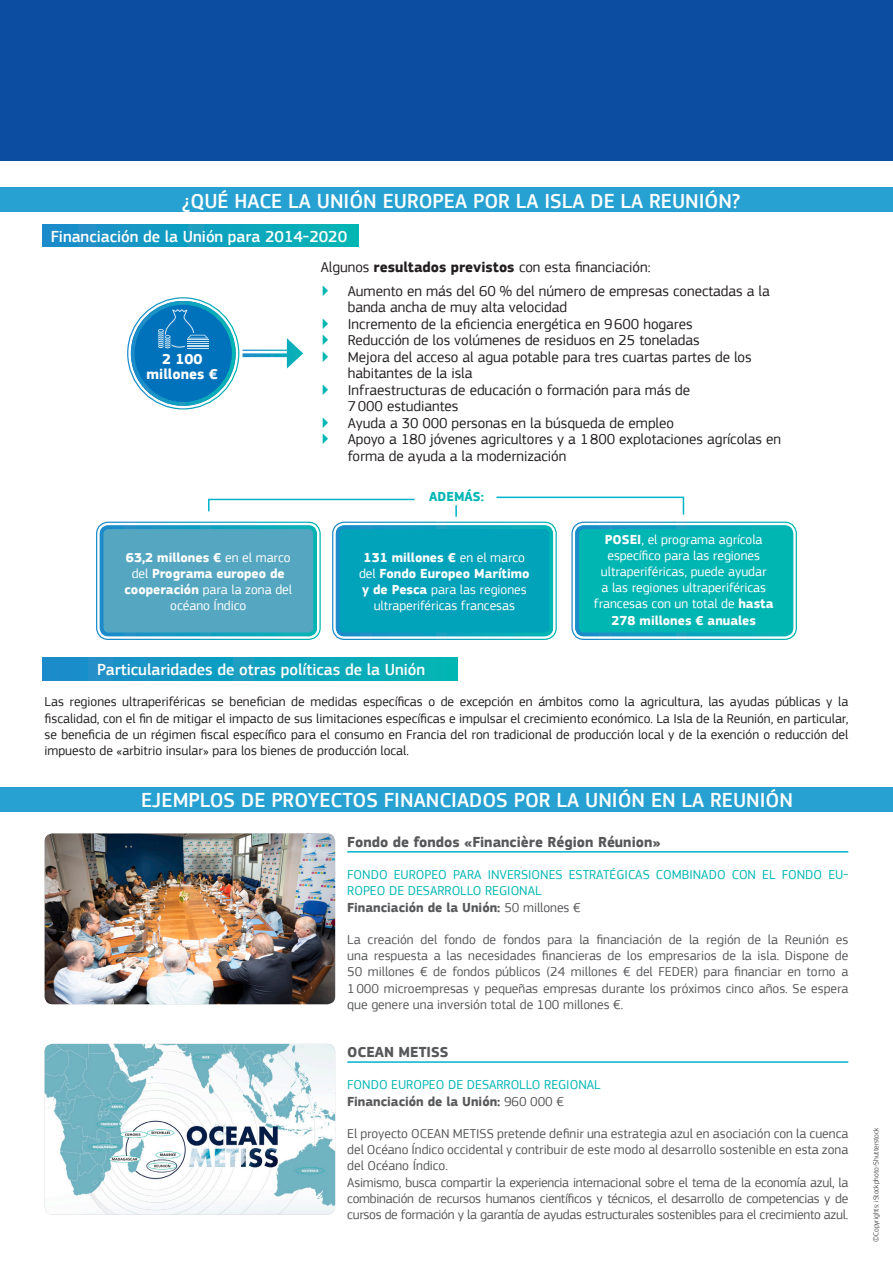
<style>
.page{position:relative;width:893px;height:1263px;background:#fff}
.page>*{position:absolute;margin:0;border:0;box-sizing:border-box;transform-origin:0 0}
.Lieu{font:500 21px "EC Square Sans Pro";color:#fff}
.t1{font:500 16.5px "EC Square Sans Pro";color:#fff}
.t2{font:15px/16.5px "EC Square Sans Pro";color:#231f20}
.t3{font:700 15px "EC Square Sans Pro";color:#57585a}
.t4{font:700 15px "EC Square Sans Pro";color:#fff}
.t5{font:13.5px/16.2px "EC Square Sans Pro";color:#57585a;text-align:justify}
.t6{font:13.5px/16.2px "EC Square Sans Pro";color:#231f20;text-align:justify}
.t7{font:13.5px/16.2px "EC Square Sans Pro";color:#fff;text-align:center}
.t8{font:13.5px/16.2px "EC Square Sans Pro";color:#00b6b3}
.t9{font:700 13.5px/16.2px "EC Square Sans Pro";color:#fff;text-align:center}
.t10{font:700 13.5px "EC Square Sans Pro";color:#57585a}
.t11{font:700 13.5px "EC Square Sans Pro";color:#00b6b3}
.t12{font:300 7.5px "EC Square Sans Pro";color:#231f20}
.s1{font-weight:400}
.s2{font-weight:700}
.s3{color:#00b6b3}
</style>
<div class="page">
<div style="left:336px;top:525px;width:217px;height:111px;background:#00a3ba;border-radius:9px"></div>
<div style="left:332px;top:522px;width:225px;height:118px;border:1px solid #fff;border-radius:12px"></div>
<div style="left:336px;top:525px;width:217px;height:111px;border:4px solid #fff;border-radius:7px"></div>
<div style="left:575px;top:525px;width:218px;height:111px;background:#00b6b3;border-radius:9px"></div>
<div style="left:571px;top:522px;width:226px;height:118px;border:1px solid #fff;border-radius:12px"></div>
<div style="left:575px;top:525px;width:218px;height:111px;border:4px solid #fff;border-radius:7px"></div>
<div style="left:100px;top:525px;width:217px;height:111px;background:#55a7c1;border-radius:9px"></div>
<div style="left:96px;top:522px;width:225px;height:118px;border:1px solid #fff;border-radius:12px"></div>
<div style="left:100px;top:525px;width:217px;height:111px;border:4px solid #fff;border-radius:7px"></div>
<div style="left:42px;top:225px;width:316px;height:22px;background:linear-gradient(to right,#1f8acc,#05b6b4)"></div>
<svg style="left:208px;top:498px;width:207px;height:14px"></svg>
<svg style="left:243px;top:353px;width:44px;height:4px"></svg>
<svg style="left:287px;top:338px;width:16px;height:31px"></svg>
<svg style="left:455px;top:505px;width:2px;height:12px"></svg>
<svg style="left:496px;top:496px;width:189px;height:19px"></svg>
<div style="left:131px;top:301px;width:105px;height:105px;background:#0072bc;border-radius:50%"></div>
<div style="left:131px;top:301px;width:105px;height:105px;border:4px solid #fff;border-radius:50%"></div>
<svg style="left:158px;top:309px;width:51px;height:40px"></svg>
<div style="left:42px;top:658px;width:415px;height:22px;background:linear-gradient(to right,#1f8acc,#04b6b4)"></div>
<div style="left:0;top:0;width:893px;height:160px;background:#0d4da1"></div>
<hr style="left:347px;top:851px;width:501px;height:1px;background:#00b3cb">
<hr style="left:347px;top:1061px;width:501px;height:2px;background:#00b3cb">
<div style="left:0;top:187px;width:893px;height:25px;background:#26a1d2"></div>
<div style="left:0;top:787px;width:893px;height:25px;background:#26a1d2"></div>
<img style="left:45px;top:833px;width:290px;height:171px">
<img style="left:45px;top:1044px;width:290px;height:170px">
<p class="Lieu" style="left:182px;top:189px;width:559px">¿QUÉ HACE LA UNIÓN EUROPEA POR LA ISLA DE LA REUNIÓN?</p>
<p class="t1" style="left:51px;top:227px;width:298px">Financiación de la Unión para 2014-2020</p>
<p class="t4" style="left:162px;top:350px;width:42px">2 100</p>
<p class="t4" style="left:147px;top:365px;width:73px">millones €</p>
<p class="t9" style="left:125px;top:549px;width:169px">63,2 millones € <span class="s1">en el marco del</span> Programa europeo de cooperación <span class="s1">para la zona del océano Índico</span></p>
<p class="t2" style="left:321px;top:259px;width:331px">Algunos <span class="s2">resultados previstos</span> con esta financiación:</p>
<p class="t2" style="left:348px;top:283px;width:424px;text-indent:-27px"><span class="s3">▶</span> Aumento en más del 60 % del número de empresas conectadas a la banda ancha de muy alta velocidad</p>
<p class="t2" style="left:321px;top:316px;width:373px"><span class="s3">▶</span> Incremento de la eficiencia energética en 9600 hogares</p>
<p class="t2" style="left:321px;top:332px;width:381px"><span class="s3">▶</span> Reducción de los volúmenes de residuos en 25 toneladas</p>
<p class="t2" style="left:348px;top:349px;width:405px;text-indent:-27px"><span class="s3">▶</span> Mejora del acceso al agua potable para tres cuartas partes de los habitantes de la isla</p>
<p class="t2" style="left:348px;top:382px;width:344px;text-indent:-27px"><span class="s3">▶</span> Infraestructuras de educación o formación para más de<br>7000 estudiantes</p>
<p class="t2" style="left:321px;top:415px;width:355px"><span class="s3">▶</span> Ayuda a 30 000 personas en la búsqueda de empleo</p>
<p class="t2" style="left:348px;top:431px;width:435px;text-indent:-27px"><span class="s3">▶</span> Apoyo a 180 jóvenes agricultores y a 1800 explotaciones agrícolas en forma de ayuda a la modernización</p>
<p class="t11" style="left:429px;top:488px;width:56px">ADEMÁS:</p>
<p class="t7" style="left:359px;top:549px;width:172px"><span class="s2">131 millones €</span> en el marco del <span class="s2">Fondo Europeo Marítimo y de Pesca</span> para las regiones ultraperiféricas francesas</p>
<p class="t7" style="left:594px;top:531px;width:181px"><span class="s2">POSEI</span>, el programa agrícola específico para las regiones ultraperiféricas, puede ayudar<br>a las regiones ultraperiféricas francesas con un total de <span class="s2">hasta<br>278 millones € anuales</span></p>
<p class="t1" style="left:97px;top:660px;width:329px">Particularidades de otras políticas de la Unión</p>
<p class="t6" style="left:45px;top:694px;width:805px">Las regiones ultraperiféricas se benefician de medidas específicas o de excepción en ámbitos como la agricultura, las ayudas públicas y la fiscalidad, con el fin de mitigar el impacto de sus limitaciones específicas e impulsar el crecimiento económico. La Isla de la Reunión, en particular, se beneficia de un régimen fiscal específico para el consumo en Francia del ron tradicional de producción local y de la exención o reducción del impuesto de «arbitrio insular» para los bienes de producción local.</p>
<p class="Lieu" style="left:141px;top:788px;width:653px">EJEMPLOS DE PROYECTOS FINANCIADOS POR LA UNIÓN EN LA REUNIÓN</p>
<p class="t3" style="left:347px;top:833px;width:315px">Fondo de fondos «Financière Région Réunion»</p>
<p class="t8" style="left:347px;top:867px;width:503px">FONDO EUROPEO PARA INVERSIONES ESTRATÉGICAS COMBINADO CON EL FONDO EU-<br>ROPEO DE DESARROLLO REGIONAL</p>
<p class="t10" style="left:347px;top:899px;width:235px">Financiación de la Unión: <span class="s1">50 millones €</span></p>
<p class="t5" style="left:347px;top:931px;width:503px">La creación del fondo de fondos para la financiación de la región de la Reunión es una respuesta a las necesidades financieras de los empresarios de la isla. Dispone de 50 millones € de fondos públicos (24 millones € del FEDER) para financiar en torno a 1000 microempresas y pequeñas empresas durante los próximos cinco años. Se espera que genere una inversión total de 100 millones €.</p>
<p class="t3" style="left:347px;top:1043px;width:103px">OCEAN METISS</p>
<p class="t8" style="left:347px;top:1077px;width:255px">FONDO EUROPEO DE DESARROLLO REGIONAL</p>
<p class="t10" style="left:347px;top:1093px;width:218px">Financiación de la Unión: <span class="s1">960 000 €</span></p>
<p class="t5" style="left:347px;top:1125px;width:503px">El proyecto OCEAN METISS pretende definir una estrategia azul en asociación con la cuenca del Océano Índico occidental y contribuir de este modo al desarrollo sostenible en esta zona del Océano Índico.</p>
<p class="t5" style="left:347px;top:1174px;width:503px">Asimismo, busca compartir la experiencia internacional sobre el tema de la economía azul, la combinación de recursos humanos científicos y técnicos, el desarrollo de competencias y de cursos de formación y la garantía de ayudas estructurales sostenibles para el crecimiento azul.</p>
<p class="t12" style="left:872px;top:1242px;width:115px;rotate:-90deg">©Copyrights: iStockphoto-Shutterstock</p>
</div>
